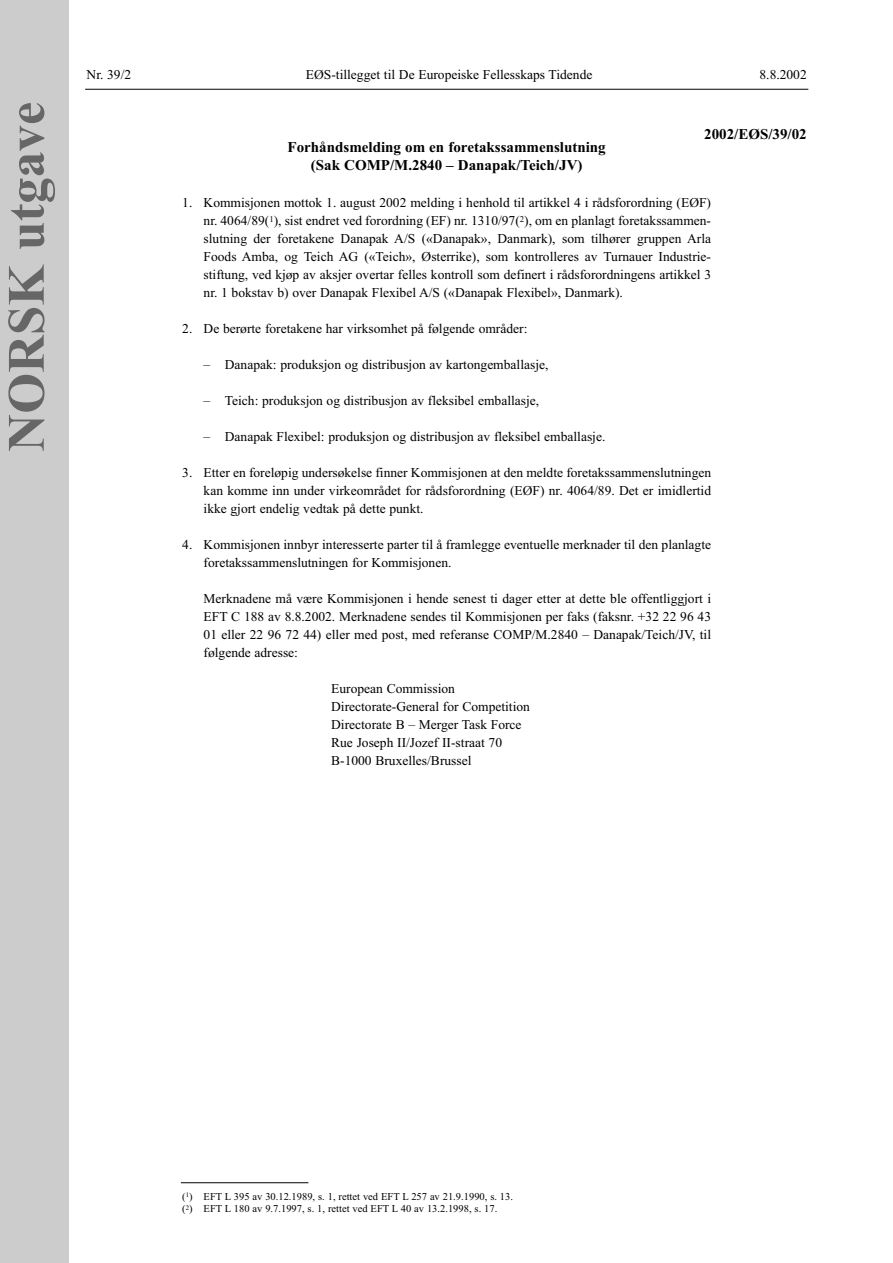
<style>
.page{position:relative;width:893px;height:1263px;background:#fff}
.page>*{position:absolute;margin:0;border:0;box-sizing:border-box;transform-origin:0 0}
.t1{font:700 52.5px "Times New Roman";color:#666}
.t2{font:700 15px/18px "Times New Roman";color:#000;text-align:center}
.t3{font:13.5px/18px "Times New Roman";color:#000;text-align:justify}
.t4{font:10.5px/12.6px "Times New Roman";color:#000}
</style>
<div class="page">
<hr style="left:85px;top:89px;width:723px;height:1px;background:#000">
<div style="left:0;top:0;width:68px;height:1263px;background:#ccc"></div>
<hr style="left:181px;top:1182px;width:127px;height:1px;background:#000">
<h1 class="t1" style="left:9px;top:452px;width:351px;rotate:-90deg">NORSK utgave</h1>
<p class="t3" style="left:87px;top:67px;width:46px">Nr. 39/2</p>
<p class="t3" style="left:306px;top:67px;width:288px">EØS-tillegget til De Europeiske Fellesskaps Tidende</p>
<p class="t3" style="left:759px;top:67px;width:49px">8.8.2002</p>
<p class="t2" style="left:704px;top:127px;width:104px">2002/EØS/39/02</p>
<p class="t2" style="left:287px;top:140px;width:319px">Forhåndsmelding om en foretakssammenslutning (Sak COMP/M.2840 – Danapak/Teich/JV)</p>
<p class="t3" style="left:203px;top:195px;width:509px;text-indent:-21px">1. Kommisjonen mottok 1. august 2002 melding i henhold til artikkel 4 i rådsforordning (EØF) nr. 4064/89(<sup>1</sup>), sist endret ved forordning (EF) nr. 1310/97(<sup>2</sup>), om en planlagt foretakssammen&shy;slutning der foretakene Danapak A/S («Danapak», Danmark), som tilhører gruppen Arla Foods Amba, og Teich AG («Teich», Østerrike), som kontrolleres av Turnauer Industrie&shy;stiftung, ved kjøp av aksjer overtar felles kontroll som definert i rådsforordningens artikkel 3 nr. 1 bokstav b) over Danapak Flexibel A/S («Danapak Flexibel», Danmark).</p>
<p class="t3" style="left:182px;top:321px;width:346px">2. De berørte foretakene har virksomhet på følgende områder:</p>
<p class="t3" style="left:203px;top:357px;width:346px">– Danapak: produksjon og distribusjon av kartongemballasje,</p>
<p class="t3" style="left:203px;top:393px;width:337px">– Teich: produksjon og distribusjon av fleksibel emballasje,</p>
<p class="t3" style="left:203px;top:429px;width:403px">– Danapak Flexibel: produksjon og distribusjon av fleksibel emballasje.</p>
<p class="t3" style="left:203px;top:465px;width:509px;text-indent:-21px">3. Etter en foreløpig undersøkelse finner Kommisjonen at den meldte foretakssammenslutningen kan komme inn under virkeområdet for rådsforordning (EØF) nr. 4064/89. Det er imidlertid ikke gjort endelig vedtak på dette punkt.</p>
<p class="t3" style="left:203px;top:537px;width:509px;text-indent:-21px">4. Kommisjonen innbyr interesserte parter til å framlegge eventuelle merknader til den planlagte foretakssammenslutningen for Kommisjonen.</p>
<p class="t3" style="left:203px;top:591px;width:509px">Merknadene må være Kommisjonen i hende senest ti dager etter at dette ble offentliggjort i EFT C 188 av 8.8.2002. Merknadene sendes til Kommisjonen per faks (faksnr. +32 22 96 43<br>01 eller 22 96 72 44) eller med post, med referanse COMP/M.2840 – Danapak/Teich/JV, til følgende adresse:</p>
<p class="t3" style="left:331px;top:681px;width:200px;text-align:left">European Commission<br>Directorate-General for Competition<br>Directorate B – Merger Task Force<br>Rue Joseph II/Jozef II-straat 70<br>B-1000 Bruxelles/Brussel</p>
<p class="t4" style="left:182px;top:1191px;width:332px">(<sup>1</sup>) EFT L 395 av 30.12.1989, s. 1, rettet ved EFT L 257 av 21.9.1990, s. 13. (<sup>2</sup>) EFT L 180 av 9.7.1997, s. 1, rettet ved EFT L 40 av 13.2.1998, s. 17.</p>
</div>
